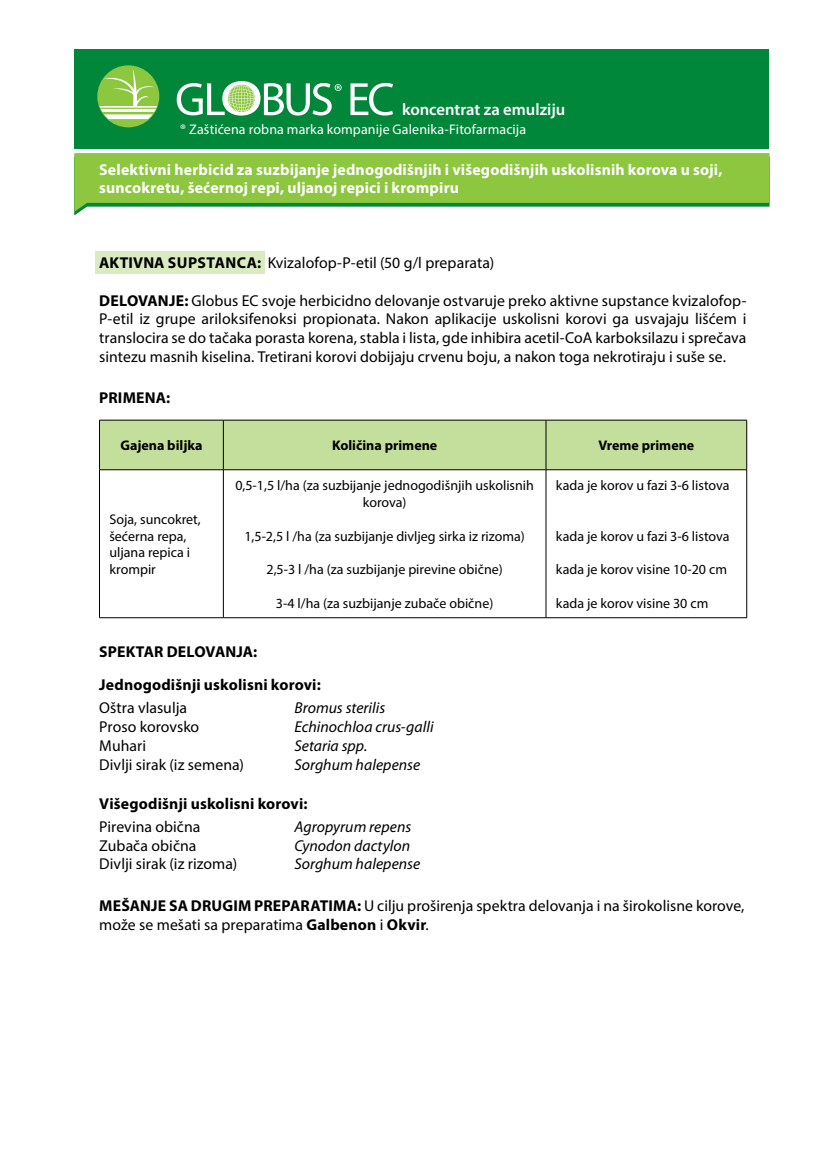
<style>
.page{position:relative;width:819px;height:1166px;background:#fff}
.page>*{position:absolute;margin:0;border:0;box-sizing:border-box;transform-origin:0 0}
.t1{font:600 16.62px "Myriad Pro";color:#fff}
.t2{font:15.75px/18.9px "Myriad Pro";color:#000}
.t3{font:700 15.75px/18.9px "Myriad Pro";letter-spacing:.01em;color:#fff}
.t4{font:italic 15.75px/18.9px "Myriad Pro";color:#000}
.t5{font:700 15.75px/32.9px "Myriad Pro";letter-spacing:.01em;color:#000}
.t6{font:14px/16.8px "Myriad Pro";color:#000}
.t7{font:14px "Myriad Pro";letter-spacing:.005em;color:#fff}
.t8{font:700 14px "Myriad Pro";color:#000}
.s1{font-weight:700}
</style>
<div class="page">
<div style="left:95px;top:251px;width:170px;height:23px;background:#daebc1"></div>
<div style="left:74px;top:50px;width:695px;height:99px;background:#008739"></div>
<div style="left:100px;top:421px;width:646px;height:48px;background:#c4df9b"></div>
<svg style="left:100px;top:470px;width:646px;height:147px"></svg>
<hr style="left:99px;top:420px;width:124px;height:1px;background:#000">
<hr style="left:99px;top:420px;width:1px;height:49px;background:#000">
<hr style="left:223px;top:420px;width:323px;height:1px;background:#000">
<hr style="left:223px;top:420px;width:1px;height:49px;background:#000">
<hr style="left:546px;top:420px;width:201px;height:1px;background:#000">
<hr style="left:545px;top:420px;width:1px;height:49px;background:#000">
<hr style="left:746px;top:420px;width:1px;height:49px;background:#000">
<hr style="left:99px;top:469px;width:124px;height:1px;background:#000">
<hr style="left:99px;top:470px;width:1px;height:147px;background:#000">
<hr style="left:223px;top:469px;width:323px;height:1px;background:#000">
<hr style="left:223px;top:470px;width:1px;height:147px;background:#000">
<hr style="left:546px;top:469px;width:201px;height:1px;background:#000">
<hr style="left:545px;top:470px;width:1px;height:147px;background:#000">
<hr style="left:746px;top:470px;width:1px;height:147px;background:#000">
<hr style="left:99px;top:617px;width:124px;height:1px;background:#000">
<hr style="left:223px;top:617px;width:323px;height:1px;background:#000">
<hr style="left:546px;top:617px;width:201px;height:1px;background:#000">
<svg style="left:97px;top:65px;width:62px;height:62px"></svg>
<svg style="left:99px;top:69px;width:58px;height:50px;background:#9acd6a"></svg>
<svg style="left:177px;top:81px;width:164px;height:35px"></svg>
<svg style="left:350px;top:83px;width:43px;height:33px"></svg>
<svg style="left:74px;top:153px;width:695px;height:59px;background:#8ec750"></svg>
<p class="t1" style="left:402px;top:100px;width:165px">koncentrat za emulziju</p>
<p class="t7" style="left:180px;top:121px;width:347px">® Zaštićena robna marka kompanije Galenika-Fitofarmacija</p>
<p class="t3" style="left:99px;top:160px;width:567px;text-indent:345px">uskolisnih i š rokolisnih korova u usevu kukuruza, soje, šećerne repe suncokreta</p>
<p class="t3" style="left:99px;top:160px;width:624px">Selektivni herbicid za suzbijanje jednogodišnjih i višegodišnjih uskolisnih korova u soji, suncokretu, šećernoj repi, uljanoj repici i krompiru</p>
<p class="t2" style="left:99px;top:253px;width:396px"><span class="s1">AKTIVNA SUPSTANCA:</span> Kvizalofop-P-etil (50 g/l preparata)</p>
<p class="t2" style="left:99px;top:290px;width:648px;text-align:justify"><span class="s1">DELOVANJE:</span> Globus EC svoje herbicidno delovanje ostvaruje preko aktivne supstance kvizalofop-P-etil iz grupe ariloksifenoksi propionata. Nakon aplikacije uskolisni korovi ga usvajaju lišćem i translocira se do tačaka porasta korena, stabla i lista, gde inhibira acetil-CoA karboksilazu i sprečava sintezu masnih kiselina. Tretirani korovi dobijaju crvenu boju, a nakon toga nekrotiraju i suše se.</p>
<p class="t5" style="left:99px;top:381px;width:73px">PRIMENA:</p>
<p class="t8" style="left:120px;top:438px;width:84px">Gajena biljka</p>
<p class="t8" style="left:332px;top:438px;width:107px">Količina primene</p>
<p class="t8" style="left:598px;top:438px;width:97px">Vreme primene</p>
<p class="t6" style="left:109px;top:510px;width:93px">Soja, suncokret, šećerna repa, uljana repica i krompir</p>
<p class="t6" style="left:235px;top:477px;width:300px;text-align:center">0,5-1,5 l/ha (za suzbijanje jednogodišnjih uskolisnih korova)</p>
<p class="t6" style="left:244px;top:527px;width:282px">1,5-2,5 l /ha (za suzbijanje divljeg sirka iz rizoma)</p>
<p class="t6" style="left:266px;top:561px;width:238px">2,5-3 l /ha (za suzbijanje pirevine obične)</p>
<p class="t6" style="left:276px;top:594px;width:219px">3-4 l/ha (za suzbijanje zubače obične)</p>
<p class="t5" style="left:99px;top:635px;width:223px">SPEKTAR DELOVANJA:<br>Jednogodišnji uskolisni korovi:</p>
<p class="t2" style="left:99px;top:698px;width:146px">Oštra vlasulja<br>Proso korovsko<br>Muhari<br>Divlji sirak (iz semena)</p>
<p class="t4" style="left:294px;top:699px;width:141px">Bromus sterilis<br>Echinochloa crus-galli<br>Setaria spp.<br>Sorghum halepense</p>
<p class="t5" style="left:99px;top:787px;width:210px">Višegodišnji uskolisni korovi:</p>
<p class="t2" style="left:99px;top:816px;width:139px">Pirevina obična<br>Zubača obična<br>Divlji sirak (iz rizoma)</p>
<p class="t4" style="left:294px;top:817px;width:127px">Agropyrum repens<br>Cynodon dactylon<br>Sorghum halepense</p>
<p class="t6" style="left:556px;top:477px;width:175px">kada je korov u fazi 3-6 listova</p>
<p class="t6" style="left:556px;top:527px;width:175px">kada je korov u fazi 3-6 listova</p>
<p class="t6" style="left:556px;top:561px;width:173px">kada je korov visine 10-20 cm</p>
<p class="t6" style="left:556px;top:594px;width:154px">kada je korov visine 30 cm</p>
<p class="t2" style="left:99px;top:896px;width:646px"><span class="s1">MEŠANJE SA DRUGIM PREPARATIMA:</span> U cilju proširenja spektra delovanja i na širokolisne korove, može se mešati sa preparatima <span class="s1">Galbenon</span> i <span class="s1">Okvir</span>.</p>
</div>
